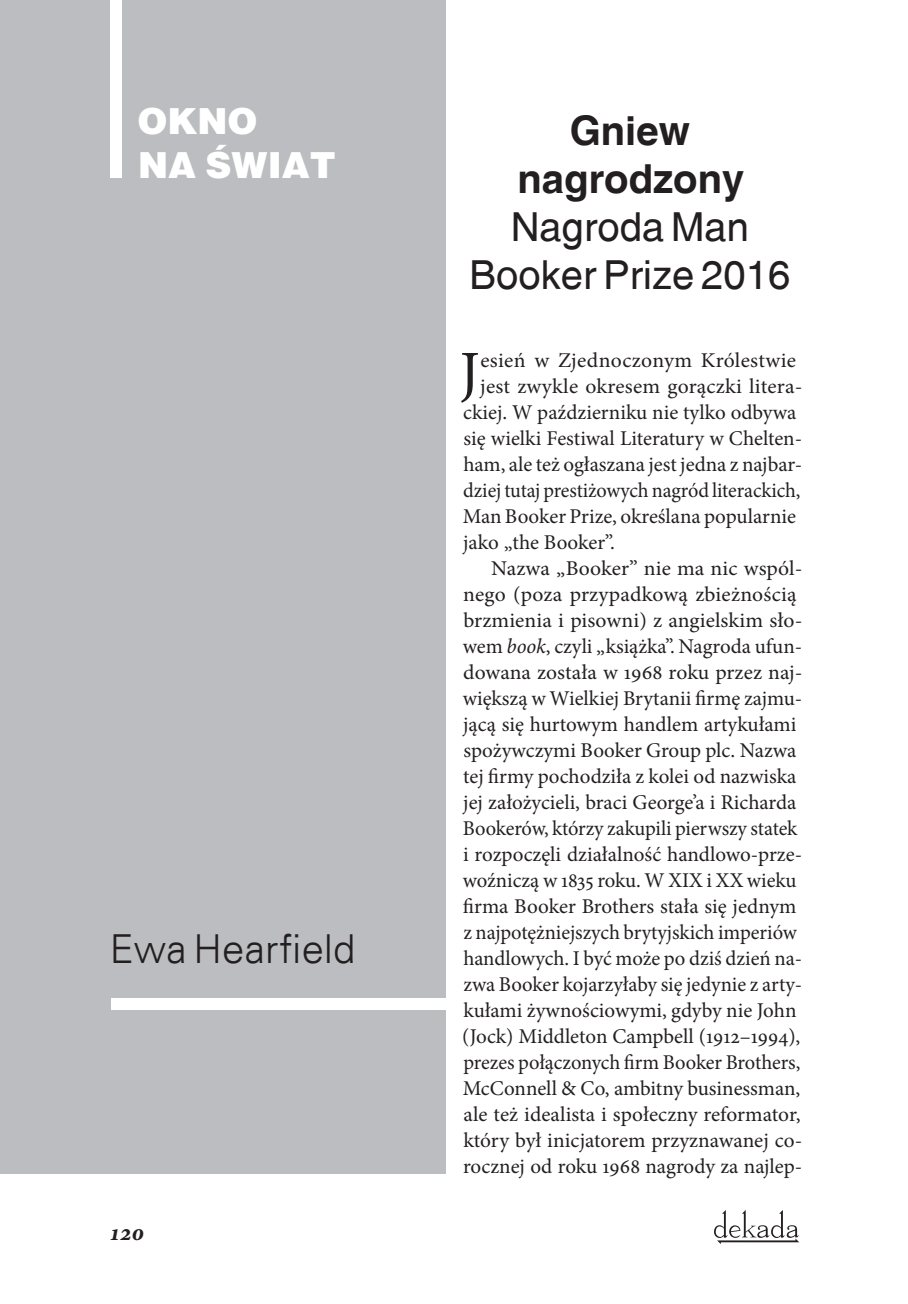
<style>
.page{position:relative;width:908px;height:1304px;background:#fff}
.page>*{position:absolute;margin:0;border:0;box-sizing:border-box;transform-origin:0 0}
.t1{font:61px "Minion Pro";color:#231f20}
.t2{font:40px/48px "Switzerland";color:#231f20;text-align:center}
.t3{font:700 40px/48px "Switzerland";color:#231f20;text-align:center}
.t4{font:40px "Zurich Lt EU";color:#231f20}
.t5{font:900 36px/43.2px "Switzerland";color:#fff}
.t6{font:italic 700 24px "Minion Pro";color:#231f20}
.t7{font:21px "Minion Pro";color:#231f20}
.t8{font:21px "Minion Pro";color:#231f20;scale:.96 1}
.s1{font-style:italic}
</style>
<div class="page">
<div style="left:0;top:0;width:445px;height:1174px;background:#bcbdc0"></div>
<svg style="left:714px;top:1210px;width:84px;height:34px"></svg>
<div style="left:111px;top:0;width:11px;height:178px;background:#fff"></div>
<div style="left:111px;top:999px;width:334px;height:11px;background:#fff"></div>
<h3 class="t5" style="left:138px;top:101px;width:199px">OKNO<br>NA ŚWIAT</h3>
<h2 class="t3" style="left:517px;top:107px;width:228px">Gniew nagrodzony</h2>
<h2 class="t2" style="left:469px;top:203px;width:322px">Nagroda Man<br>Booker Prize 2016</h2>
<h2 class="t4" style="left:110px;top:925px;width:248px">Ewa Hearfield</h2>
<p class="t6" style="left:111px;top:1216px;width:35px">120</p>
<h1 class="t1" style="left:459px;top:332px;width:22px">J</h1>
<p class="t7" style="left:480px;top:346px;width:317px">esień w Zjednoczonym Królestwie</p>
<p class="t7" style="left:480px;top:372px;width:323px">jest zwykle okresem gorączki litera‑</p>
<p class="t7" style="left:463px;top:398px;width:334px">ckiej. W październiku nie tylko odbywa</p>
<p class="t7" style="left:463px;top:424px;width:340px">się wielki Festiwal Literatury w Chelten‑</p>
<p class="t7" style="left:463px;top:450px;width:340px">ham, ale też ogłaszana jest jedna z najbar‑</p>
<p class="t8" style="left:463px;top:476px;width:352px">dziej tutaj prestiżowych nagród literackich,</p>
<p class="t7" style="left:462px;top:502px;width:335px">Man Booker Prize, określana popularnie</p>
<p class="t7" style="left:463px;top:528px;width:153px">jako „the Booker”.</p>
<p class="t7" style="left:491px;top:554px;width:312px">Nazwa „Booker” nie ma nic wspól‑</p>
<p class="t7" style="left:463px;top:580px;width:335px">nego (poza przypadkową zbieżnością</p>
<p class="t7" style="left:463px;top:606px;width:340px">brzmienia i pisowni) z angielskim sło‑</p>
<p class="t7" style="left:462px;top:632px;width:341px">wem <span class="s1">book</span>, czyli „książka”. Nagroda ufun‑</p>
<p class="t7" style="left:463px;top:658px;width:340px">dowana została w 1968 roku przez naj‑</p>
<p class="t7" style="left:462px;top:684px;width:341px">większą w Wielkiej Brytanii firmę zajmu‑</p>
<p class="t7" style="left:463px;top:710px;width:334px">jącą się hurtowym handlem artykułami</p>
<p class="t7" style="left:463px;top:736px;width:334px">spożywczymi Booker Group plc. Nazwa</p>
<p class="t7" style="left:463px;top:762px;width:334px">tej firmy pochodziła z kolei od nazwiska</p>
<p class="t7" style="left:463px;top:788px;width:334px">jej założycieli, braci George’a i Richarda</p>
<p class="t7" style="left:462px;top:814px;width:336px">Bookerów, którzy zakupili pierwszy statek</p>
<p class="t7" style="left:463px;top:840px;width:340px">i rozpoczęli działalność handlowo-prze‑</p>
<p class="t7" style="left:462px;top:866px;width:335px">woźniczą w 1835 roku. W XIX i XX wieku</p>
<p class="t7" style="left:462px;top:892px;width:335px">firma Booker Brothers stała się jednym</p>
<p class="t7" style="left:463px;top:918px;width:335px">z najpotężniejszych brytyjskich imperiów</p>
<p class="t7" style="left:463px;top:944px;width:340px">handlowych. I być może po dziś dzień na‑</p>
<p class="t7" style="left:463px;top:970px;width:340px">zwa Booker kojarzyłaby się jedynie z arty‑</p>
<p class="t7" style="left:463px;top:996px;width:334px">kułami żywnościowymi, gdyby nie John</p>
<p class="t7" style="left:462px;top:1022px;width:340px">(Jock) Middleton Campbell (1912–1994),</p>
<p class="t7" style="left:463px;top:1048px;width:338px">prezes połączonych firm Booker Brothers,</p>
<p class="t7" style="left:462px;top:1074px;width:339px">McConnell &amp; Co, ambitny businessman,</p>
<p class="t7" style="left:463px;top:1100px;width:338px">ale też idealista i społeczny reformator,</p>
<p class="t7" style="left:463px;top:1126px;width:340px">który był inicjatorem przyznawanej co‑</p>
<p class="t7" style="left:463px;top:1152px;width:340px">rocznej od roku 1968 nagrody za najlep‑</p>
</div>
